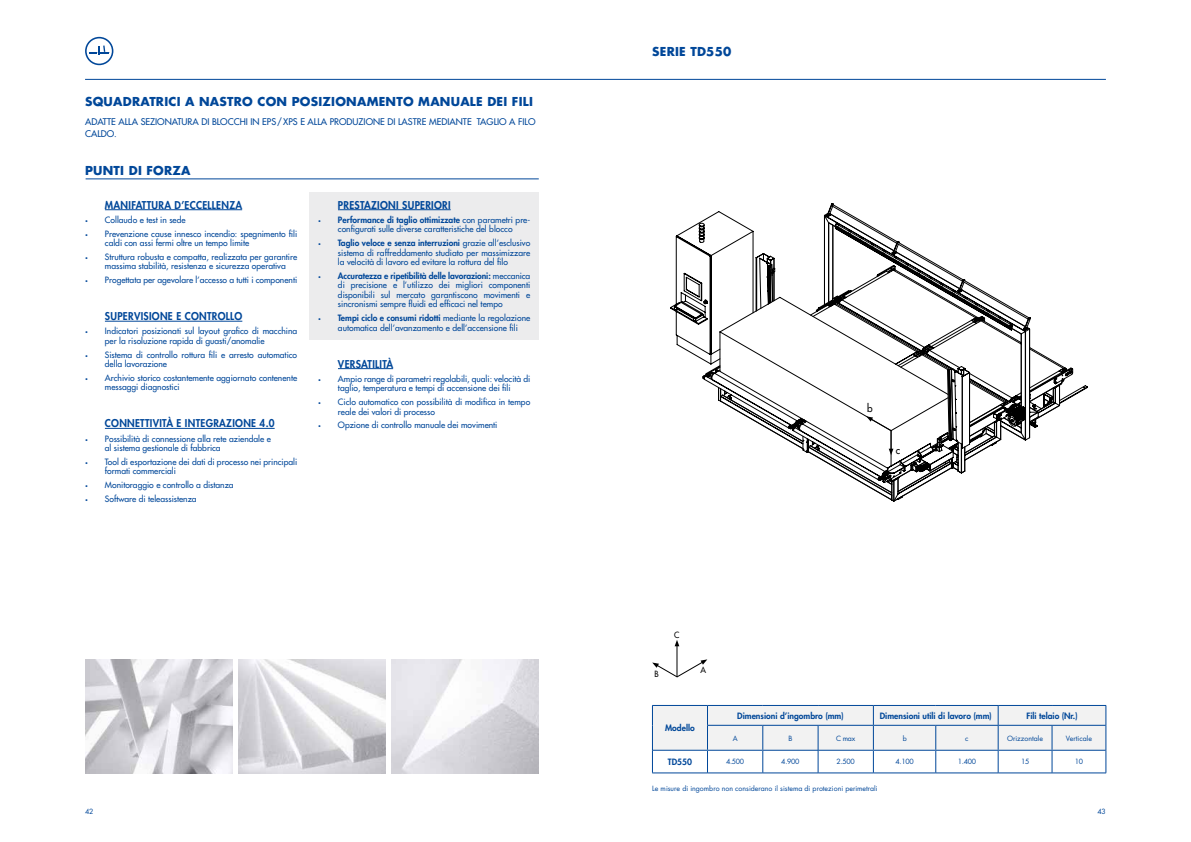
<style>
.page{position:relative;width:1191px;height:842px;background:#fff}
.page>*{position:absolute;margin:0;border:0;box-sizing:border-box;transform-origin:0 0}
.t1{font:700 12px "Futura Std";letter-spacing:.02em;color:#004799}
.t2{font:800 10.5px "Futura Std";letter-spacing:.03em;color:#004799;scale:.95 1}
.t3{font:500 10.5px "Futura Std";color:#000;scale:.95 1}
.t4{font:500 9px/12px "Futura Std";color:#004799}
.t5{font:500 8.5px/9.5px "Futura Std";color:#004799}
.t6{font:800 8.5px "Futura Std";color:#004799}
.t7{font:500 8.4px "Futura Std";color:#000;scale:.95 1}
.t8{font:7px "Futura Std";color:#004799}
.s1{font-size:5px}
.s2{font-weight:800}
</style>
<div class="page">
<img style="left:391px;top:660px;width:148px;height:113px">
<img style="left:238px;top:660px;width:148px;height:113px">
<img style="left:85px;top:660px;width:147px;height:113px">
<hr style="left:85px;top:79px;width:1021px;height:1px;background:#004799">
<svg style="left:670px;top:211px;width:52px;height:149px"></svg>
<svg style="left:704px;top:213px;width:16px;height:189px"></svg>
<svg style="left:720px;top:213px;width:346px;height:288px"></svg>
<hr style="left:86px;top:179px;width:453px;height:1px;background:#004799">
<svg style="left:728px;top:354px;width:297px;height:126px"></svg>
<svg style="left:85px;top:37px;width:28px;height:28px"></svg>
<hr style="left:676px;top:645px;width:1px;height:32px;background:#000">
<svg style="left:674px;top:640px;width:5px;height:6px"></svg>
<svg style="left:652px;top:659px;width:55px;height:19px"></svg>
<div style="left:310px;top:192px;width:229px;height:147px;background:#ececed"></div>
<hr style="left:105px;top:209px;width:137px;height:1px;background:#004799">
<hr style="left:338px;top:209px;width:113px;height:1px;background:#004799">
<hr style="left:105px;top:428px;width:170px;height:1px;background:#004799">
<hr style="left:338px;top:368px;width:55px;height:1px;background:#004799">
<hr style="left:105px;top:321px;width:137px;height:1px;background:#004799">
<hr style="left:652px;top:773px;width:55px;height:1px;background:#004799">
<hr style="left:707px;top:773px;width:56px;height:1px;background:#004799">
<hr style="left:763px;top:773px;width:55px;height:1px;background:#004799">
<hr style="left:818px;top:773px;width:55px;height:1px;background:#004799">
<hr style="left:873px;top:773px;width:62px;height:1px;background:#004799">
<hr style="left:935px;top:773px;width:63px;height:1px;background:#004799">
<hr style="left:998px;top:773px;width:54px;height:1px;background:#004799">
<hr style="left:1052px;top:773px;width:54px;height:1px;background:#004799">
<svg style="left:652px;top:705px;width:454px;height:68px"></svg>
<h1 class="t1" style="left:85px;top:94px;width:449px">SQUADRATRICI A NASTRO CON POSIZIONAMENTO MANUALE DEI FILI</h1>
<p class="t4" style="left:85px;top:116px;width:452px">ADATTE ALLA SEZIONATURA DI BLOCCHI IN EPS / XPS E ALLA PRODUZIONE DI LASTRE MEDIANTE TAGLIO A FILO<br>CALDO.</p>
<h1 class="t1" style="left:85px;top:163px;width:107px">PUNTI DI FORZA</h1>
<p class="t2" style="left:105px;top:198px;width:146px">MANIFATTURA D’ECCELLENZA</p>
<p class="t5" style="left:85px;top:215px;width:102px"><span class="s1">•</span> Collaudo e test in sede</p>
<p class="t5" style="left:105px;top:229px;width:194px;text-indent:-20px"><span class="s1">•</span> Prevenzione cause innesco incendio: spegnimento fili caldi con assi fermi oltre un tempo limite</p>
<p class="t5" style="left:105px;top:252px;width:194px;text-indent:-20px"><span class="s1">•</span> Struttura robusta e compatta, realizzata per garantire massima stabilità, resistenza e sicurezza operativa</p>
<p class="t5" style="left:85px;top:275px;width:214px"><span class="s1">•</span> Progettata per agevolare l’accesso a tutti i componenti</p>
<p class="t2" style="left:338px;top:198px;width:120px">PRESTAZIONI SUPERIORI</p>
<p class="t5" style="left:318px;top:215px;width:214px;text-align:center"><span class="s1">•</span> <span class="s2">Performance di taglio ottimizzate</span> con parametri pre&shy;configurati sulle diverse caratteristiche del blocco</p>
<p class="t5" style="left:338px;top:238px;width:194px;text-align:justify;text-indent:-20px"><span class="s1">•</span> <span class="s2">Taglio veloce e senza interruzioni</span> grazie all’esclusivo sistema di raffreddamento studiato per massimizzare la velocità di lavoro ed evitare la rottura del filo</p>
<p class="t5" style="left:338px;top:271px;width:194px;text-align:justify;text-indent:-20px"><span class="s1">•</span> <span class="s2">Accuratezza e ripetibilità delle lavorazioni:</span> meccanica di precisione e l’utilizzo dei migliori componenti disponibili sul mercato garantiscono movimenti e sincronismi sempre fluidi ed efficaci nel tempo</p>
<p class="t5" style="left:338px;top:313px;width:194px;text-indent:-20px"><span class="s1">•</span> <span class="s2">Tempi ciclo e consumi ridotti</span> mediante la regolazione automatica dell’avanzamento e dell’accensione fili</p>
<p class="t2" style="left:105px;top:310px;width:146px">SUPERVISIONE E CONTROLLO</p>
<p class="t5" style="left:105px;top:326px;width:194px;text-indent:-20px"><span class="s1">•</span> Indicatori posizionati sul layout grafico di macchina per la risoluzione rapida di guasti/anomalie</p>
<p class="t5" style="left:105px;top:350px;width:194px;text-indent:-20px"><span class="s1">•</span> Sistema di controllo rottura fili e arresto automatico della lavorazione</p>
<p class="t5" style="left:105px;top:373px;width:194px;text-indent:-20px"><span class="s1">•</span> Archivio storico costantemente aggiornato contenente messaggi diagnostici</p>
<p class="t2" style="left:338px;top:357px;width:60px">VERSATILITÀ</p>
<p class="t5" style="left:318px;top:374px;width:214px;text-align:center"><span class="s1">•</span> Ampio range di parametri regolabili, quali: velocità di taglio, temperatura e tempi di accensione dei fili</p>
<p class="t5" style="left:338px;top:397px;width:194px;text-indent:-20px"><span class="s1">•</span> Ciclo automatico con possibilità di modifica in tempo reale dei valori di processo</p>
<p class="t5" style="left:318px;top:420px;width:181px"><span class="s1">•</span> Opzione di controllo manuale dei movimenti</p>
<p class="t2" style="left:105px;top:417px;width:180px">CONNETTIVITÀ E INTEGRAZIONE 4.0</p>
<p class="t5" style="left:105px;top:434px;width:167px;text-indent:-20px"><span class="s1">•</span> Possibilità di connessione alla rete aziendale e al sistema gestionale di fabbrica</p>
<p class="t5" style="left:105px;top:457px;width:194px;text-indent:-20px"><span class="s1">•</span> Tool di esportazione dei dati di processo nei principali formati commerciali</p>
<p class="t5" style="left:85px;top:480px;width:150px"><span class="s1">•</span> Monitoraggio e controllo a distanza</p>
<p class="t5" style="left:85px;top:494px;width:113px"><span class="s1">•</span> Software di teleassistenza</p>
<h1 class="t1" style="left:652px;top:43px;width:81px">SERIE TD550</h1>
<p class="t7" style="left:654px;top:668px;width:6px">B</p>
<p class="t7" style="left:674px;top:629px;width:7px">C</p>
<p class="t7" style="left:700px;top:665px;width:7px">A</p>
<p class="t3" style="left:867px;top:402px;width:7px">b</p>
<p class="t3" style="left:895px;top:444px;width:6px">c</p>
<p class="t6" style="left:665px;top:723px;width:31px">Modello</p>
<p class="t6" style="left:737px;top:710px;width:108px">Dimensioni d’ingombro (mm)</p>
<p class="t6" style="left:879px;top:710px;width:113px">Dimensioni utili di lavoro (mm)</p>
<p class="t6" style="left:1026px;top:710px;width:53px">Fili telaio (Nr.)</p>
<p class="t8" style="left:732px;top:734px;width:6px">A</p>
<p class="t8" style="left:788px;top:734px;width:5px">B</p>
<p class="t8" style="left:836px;top:734px;width:20px">C max</p>
<p class="t8" style="left:902px;top:734px;width:6px">b</p>
<p class="t8" style="left:965px;top:734px;width:5px">c</p>
<p class="t8" style="left:1007px;top:734px;width:38px">Orizzontale</p>
<p class="t8" style="left:1066px;top:734px;width:28px">Verticale</p>
<p class="t6" style="left:668px;top:756px;width:26px">TD550</p>
<p class="t8" style="left:726px;top:757px;width:20px">4.500</p>
<p class="t8" style="left:781px;top:757px;width:20px">4.900</p>
<p class="t8" style="left:836px;top:757px;width:20px">2.500</p>
<p class="t8" style="left:895px;top:757px;width:20px">4.100</p>
<p class="t8" style="left:957px;top:757px;width:20px">1.400</p>
<p class="t8" style="left:1021px;top:757px;width:10px">15</p>
<p class="t8" style="left:1074px;top:757px;width:10px">10</p>
<p class="t8" style="left:652px;top:784px;width:227px">Le misure di ingombro non considerano il sistema di protezioni perimetrali</p>
<p class="t8" style="left:85px;top:806px;width:10px">42</p>
<p class="t8" style="left:1097px;top:806px;width:10px">43</p>
</div>
